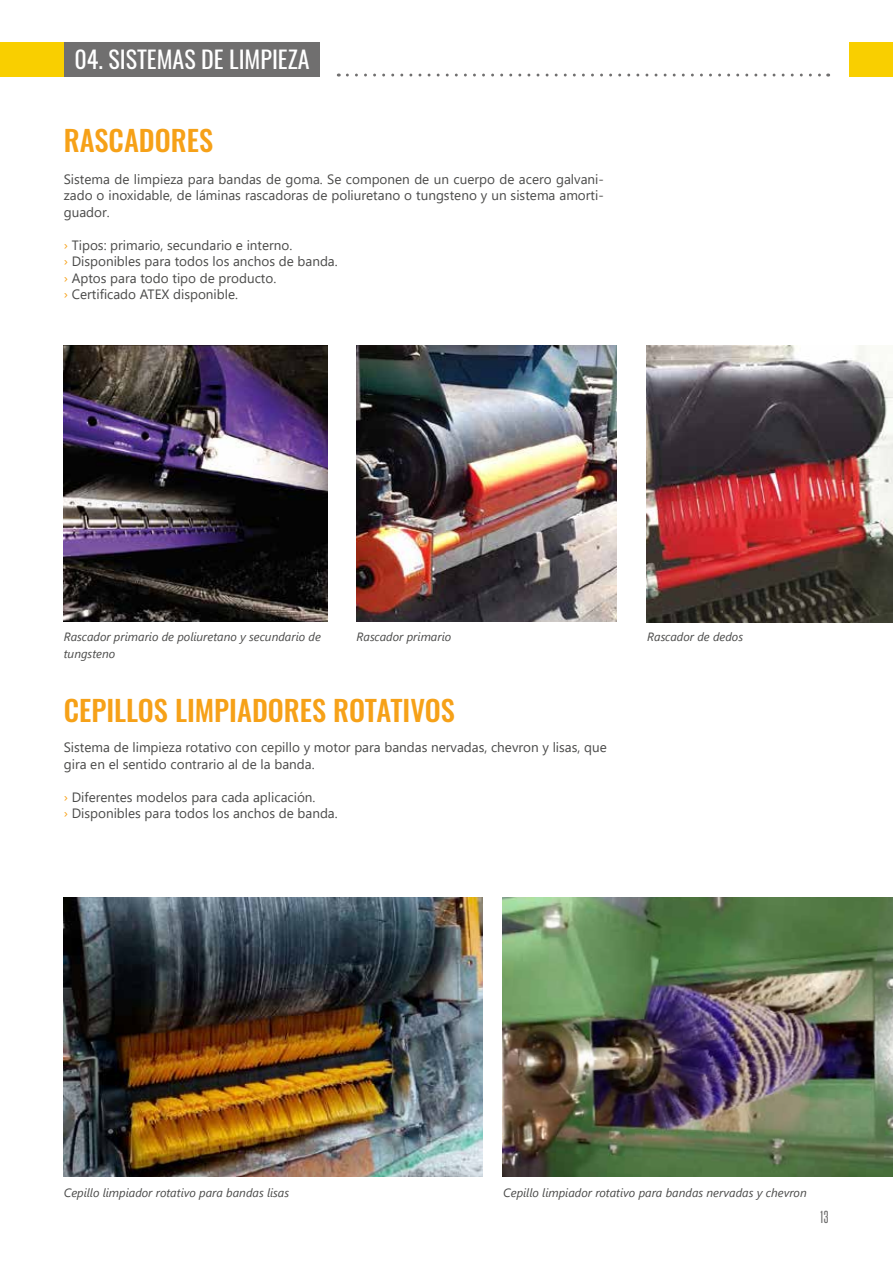
<style>
.page{position:relative;width:893px;height:1263px;background:#fff}
.page>*{position:absolute;margin:0;border:0;box-sizing:border-box;transform-origin:0 0}
.t1{font:500 28.5px "Oswald";color:#f6a118}
.t2{font:24px "Oswald";color:#fff}
.t3{font:15px "Steelfish Rg";color:#706f6f}
.t4{font:13.5px/16.5px "Segoe UI";color:#4a4a49}
.t5{font:italic 12px/16.5px "Segoe UI";color:#4a4a49}
.s1{color:#f6a118}
</style>
<div class="page">
<svg style="left:347px;top:74px;width:482px;height:3px"></svg>
<div style="left:850px;top:43px;width:43px;height:34px;background:#f9cf00"></div>
<div style="left:64px;top:43px;width:255px;height:34px;background:#706f6f"></div>
<div style="left:0;top:43px;width:64px;height:34px;background:#f9cf00"></div>
<img style="left:64px;top:346px;width:263px;height:276px">
<img style="left:357px;top:346px;width:260px;height:276px">
<img style="left:647px;top:346px;width:246px;height:277px">
<img style="left:502px;top:897px;width:391px;height:280px">
<img style="left:64px;top:897px;width:418px;height:280px">
<h2 class="t2" style="left:74px;top:44px;width:237px">04. SISTEMAS DE LIMPIEZA</h2>
<h1 class="t1" style="left:64px;top:122px;width:151px">RASCADORES</h1>
<p class="t4" style="left:64px;top:172px;width:542px;text-align:justify">Sistema de limpieza para bandas de goma. Se componen de un cuerpo de acero galvani&shy;zado o inoxidable, de láminas rascadoras de poliuretano o tungsteno y un sistema amorti&shy;guador.</p>
<p class="t4" style="left:64px;top:238px;width:275px"><span class="s1">›</span> Tipos: primario, secundario e interno.<br><span class="s1">›</span> Disponibles para todos los anchos de banda. <span class="s1">›</span> Aptos para todo tipo de producto.<br><span class="s1">›</span> Certificado ATEX disponible.</p>
<p class="t5" style="left:64px;top:630px;width:259px">Rascador primario de poliuretano y secundario de tungsteno</p>
<p class="t5" style="left:357px;top:630px;width:96px">Rascador primario</p>
<p class="t5" style="left:647px;top:630px;width:97px">Rascador de dedos</p>
<h1 class="t1" style="left:64px;top:691px;width:393px">CEPILLOS LIMPIADORES ROTATIVOS</h1>
<p class="t4" style="left:64px;top:740px;width:544px">Sistema de limpieza rotativo con cepillo y motor para bandas nervadas, chevron y lisas, que gira en el sentido contrario al de la banda.</p>
<p class="t4" style="left:64px;top:790px;width:275px"><span class="s1">›</span> Diferentes modelos para cada aplicación.<br><span class="s1">›</span> Disponibles para todos los anchos de banda.</p>
<p class="t5" style="left:64px;top:1186px;width:227px">Cepillo limpiador rotativo para bandas lisas</p>
<p class="t5" style="left:503px;top:1186px;width:305px">Cepillo limpiador rotativo para bandas nervadas y chevron</p>
<p class="t3" style="left:820px;top:1210px;width:10px">13</p>
</div>
